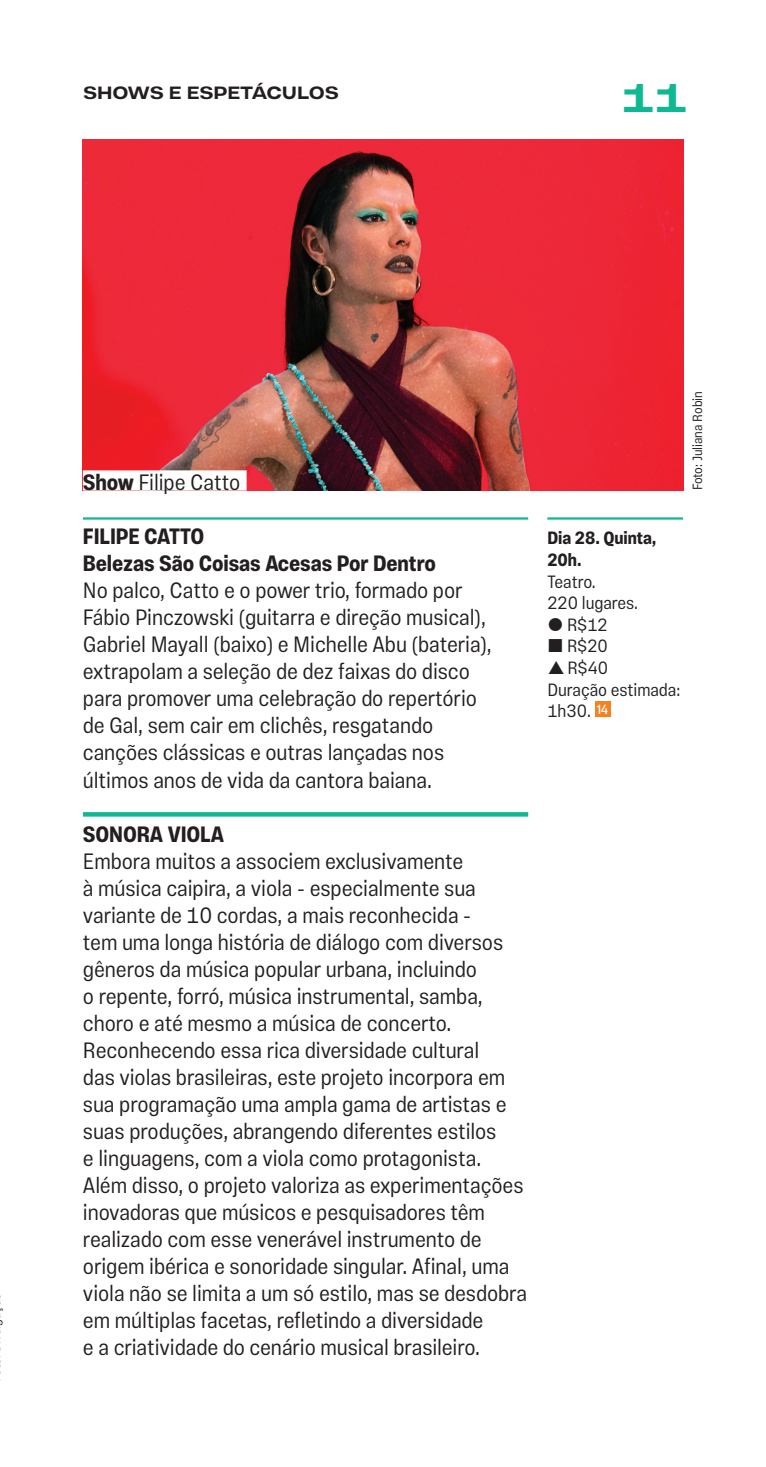
<style>
.page{position:relative;width:766px;height:1467px;background:#fff}
.page>*{position:absolute;margin:0;border:0;box-sizing:border-box;transform-origin:0 0}
.t1{font:700 40.5px "Vinila Extended";color:#0fb793}
.com{font:300 22.5px/27px "Vinila Condensed";letter-spacing:-.005em;color:#231f20}
.formato__linha1pt{font:700 22.5px/27px "Vinila Condensed";letter-spacing:-.005em;color:#231f20}
.legenda__texto{font:300 22.5px "Vinila Condensed";letter-spacing:-.005em;color:#231f20}
.formato__linha2pt{font:700 22.5px "Vinila Condensed";letter-spacing:-.005em;color:#231f20}
.servico__texto{font:300 18px/21.6px "Vinila Condensed";letter-spacing:-.005em;color:#231f20;text-align:center}
.chapeu{font:700 18px "Vinila Extended";letter-spacing:-.005em;color:#231f20}
.servico__data__linha1pt{font:700 18px/21.6px "Vinila Condensed";letter-spacing:-.005em;color:#231f20}
.legenda__credito{font:300 13.5px "Vinila Condensed";letter-spacing:-.005em;color:#231f20}
.classificacao{font:13.5px "Vinila Condensed";color:#fff}
.s1{font-weight:700}
</style>
<div class="page">
<hr style="left:83px;top:517px;width:445px;height:3px;background:#0fb793">
<div style="left:83px;top:812px;width:445px;height:5px;background:#0fb793"></div>
<hr style="left:547px;top:517px;width:135px;height:3px;background:#0fb793">
<div style="left:594px;top:701px;width:16px;height:16px;background:#f58220"></div>
<img style="left:83px;top:139px;width:599px;height:351px">
<div style="left:83px;top:470px;width:163px;height:21px;background:#fff"></div>
<p class="chapeu" style="left:83px;top:82px;width:257px">SHOWS E ESPETÁCULOS</p>
<h1 class="t1" style="left:621px;top:74px;width:68px">11</h1>
<p class="legenda__texto" style="left:83px;top:470px;width:159px"><span class="s1">Show</span> Filipe Catto</p>
<p class="formato__linha1pt" style="left:83px;top:523px;width:354px">FILIPE CATTO<br>Belezas São Coisas Acesas Por Dentro</p>
<p class="com" style="left:83px;top:577px;width:410px">No palco, Catto e o power trio, formado por Fábio Pinczowski (guitarra e direção musical), Gabriel Mayall (baixo) e Michelle Abu (bateria), extrapolam a seleção de dez faixas do disco para promover uma celebração do repertório de Gal, sem cair em clichês, resgatando canções clássicas e outras lançadas nos últimos anos de vida da cantora baiana.</p>
<p class="formato__linha2pt" style="left:83px;top:821px;width:142px">SONORA VIOLA</p>
<p class="com" style="left:83px;top:847px;width:445px">Embora muitos a associem exclusivamente<br>à música caipira, a viola - especialmente sua variante de 10 cordas, a mais reconhecida -<br>tem uma longa história de diálogo com diversos gêneros da música popular urbana, incluindo<br>o repente, forró, música instrumental, samba, choro e até mesmo a música de concerto.<br>Reconhecendo essa rica diversidade cultural<br>das violas brasileiras, este projeto incorpora em sua programação uma ampla gama de artistas e suas produções, abrangendo diferentes estilos<br>e linguagens, com a viola como protagonista.<br>Além disso, o projeto valoriza as experimentações inovadoras que músicos e pesquisadores têm realizado com esse venerável instrumento de origem ibérica e sonoridade singular. Afinal, uma viola não se limita a um só estilo, mas se desdobra em múltiplas facetas, refletindo a diversidade<br>e a criatividade do cenário musical brasileiro.</p>
<p class="legenda__credito" style="left:689px;top:490px;width:101px;rotate:-90deg">Foto: Juliana Robin</p>
<p class="servico__data__linha1pt" style="left:547px;top:527px;width:111px">Dia 28. Quinta,<br>20h.</p>
<p class="servico__texto" style="left:547px;top:570px;width:50px">Teatro.</p>
<p class="servico__texto" style="left:547px;top:592px;width:92px">220 lugares.<br>R$12</p>
<p class="servico__texto" style="left:567px;top:635px;width:42px">R$20</p>
<p class="servico__texto" style="left:547px;top:657px;width:134px;text-align:left;text-indent:20px">R$40<br>Duração estimada:<br>1h30.</p>
<p class="classificacao" style="left:596px;top:701px;width:13px">14</p>
</div>
